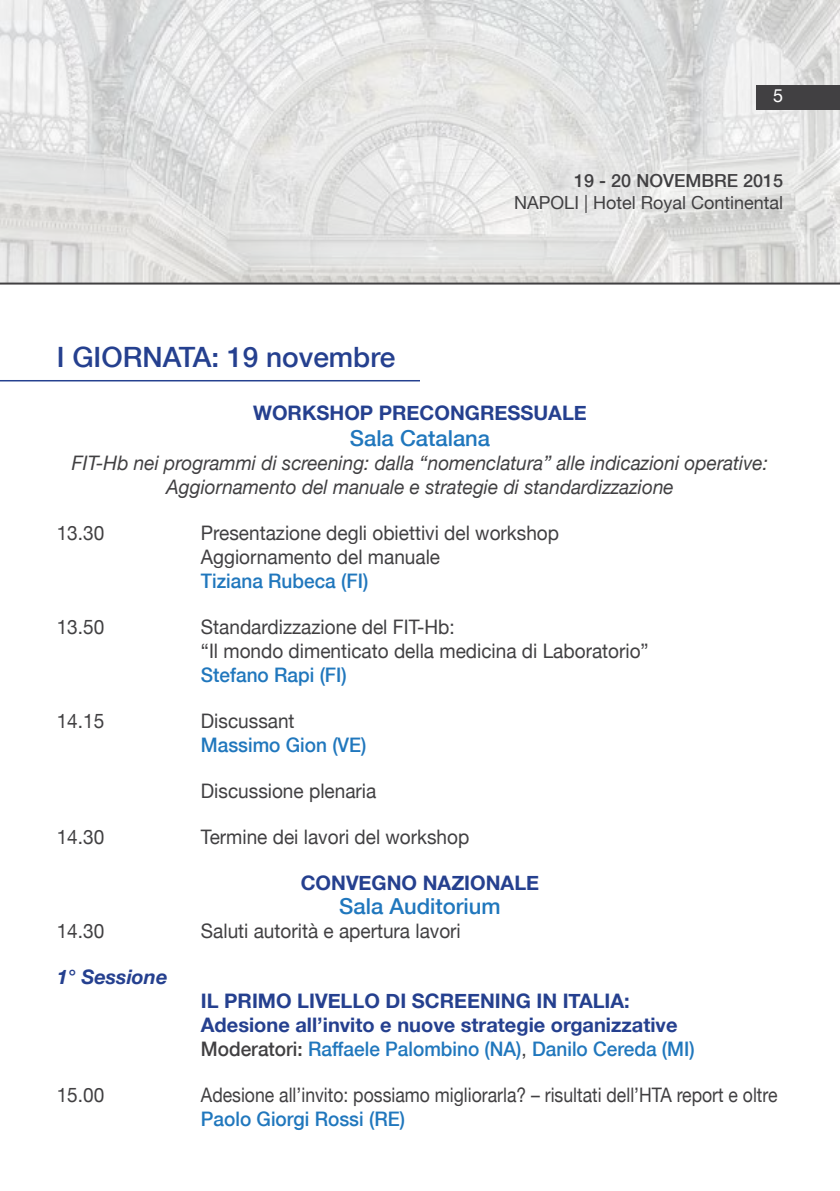
<style>
.page{position:relative;width:840px;height:1191px;background:#fff}
.page>*{position:absolute;margin:0;border:0;box-sizing:border-box;transform-origin:0 0}
.t1{font:500 28px "Helvetica Neue";color:#25408f}
.t2{font:500 22px "Helvetica Neue";color:#2077bd}
.t3{font:20px/24px "Helvetica Neue";color:#414042;scale:.95 1}
.t4{font:700 20px/24px "Helvetica Neue";color:#25408f}
.t5{font:italic 20px/24px "Helvetica Neue";color:#414042;text-align:center;scale:.95 1}
.t6{font:20px "Helvetica Neue";color:#414042;scale:.88 1}
.t7{font:500 20px "Helvetica Neue";color:#2077bd;scale:.95 1}
.t8{font:italic 700 20px "Helvetica Neue";color:#25408f}
.t9{font:18px "Helvetica Neue";color:#414042}
.t10{font:500 18px "Helvetica Neue";color:#414042}
.t11{font:18px "Helvetica Neue";color:#fff}
.s1{font-weight:500;color:#414042}
.s2{font-weight:500;color:#2077bd}
.s3{font-weight:400;color:#414042}
</style>
<div class="page">
<img style="left:0;top:0;width:839px;height:282px">
<div style="left:756px;top:85px;width:83px;height:24px;background:#414042"></div>
<hr style="left:0;top:282px;width:839px;height:2px;background:#414042">
<hr style="left:0;top:380px;width:420px;height:1px;background:#25408f">
<p class="t11" style="left:772px;top:85px;width:12px">5</p>
<p class="t10" style="left:574px;top:170px;width:210px">19 - 20 NOVEMBRE 2015</p>
<p class="t9" style="left:514px;top:192px;width:270px">NAPOLI | Hotel Royal Continental</p>
<h1 class="t1" style="left:57px;top:340px;width:340px">I GIORNATA: 19 novembre</h1>
<p class="t4" style="left:253px;top:400px;width:335px">WORKSHOP PRECONGRESSUALE</p>
<p class="t2" style="left:349px;top:425px;width:142px">Sala Catalana</p>
<p class="t5" style="left:72px;top:451px;width:733px">FIT-Hb nei programmi di screening: dalla “nomenclatura” alle indicazioni operative:<br>Aggiornamento del manuale e strategie di standardizzazione</p>
<p class="t3" style="left:57px;top:521px;width:52px">13.30</p>
<p class="t3" style="left:201px;top:521px;width:378px">Presentazione degli obiettivi del workshop<br>Aggiornamento del manuale</p>
<p class="t7" style="left:201px;top:569px;width:178px">Tiziana Rubeca (FI)</p>
<p class="t3" style="left:57px;top:615px;width:52px">13.50</p>
<p class="t3" style="left:201px;top:615px;width:472px">Standardizzazione del FIT-Hb:<br>“Il mondo dimenticato della medicina di Laboratorio”</p>
<p class="t7" style="left:201px;top:663px;width:155px">Stefano Rapi (FI)</p>
<p class="t3" style="left:57px;top:709px;width:52px">14.15</p>
<p class="t3" style="left:201px;top:709px;width:100px">Discussant</p>
<p class="t7" style="left:201px;top:733px;width:176px">Massimo Gion (VE)</p>
<p class="t3" style="left:201px;top:779px;width:186px">Discussione plenaria</p>
<p class="t3" style="left:57px;top:825px;width:52px">14.30</p>
<p class="t3" style="left:201px;top:825px;width:284px">Termine dei lavori del workshop</p>
<p class="t4" style="left:300px;top:870px;width:240px">CONVEGNO NAZIONALE</p>
<p class="t2" style="left:339px;top:893px;width:163px">Sala Auditorium</p>
<p class="t3" style="left:57px;top:919px;width:52px">14.30</p>
<p class="t3" style="left:201px;top:919px;width:275px">Saluti autorità e apertura lavori</p>
<p class="t8" style="left:57px;top:965px;width:112px">1° Sessione</p>
<p class="t4" style="left:201px;top:988px;width:495px">IL PRIMO LIVELLO DI SCREENING IN ITALIA:<br>Adesione all’invito e nuove strategie organizzative<br><span class="s1">Moderatori:</span> <span class="s2">Raffaele Palombino (NA)</span><span class="s3">,</span> <span class="s2">Danilo Cereda (MI)</span></p>
<p class="t3" style="left:57px;top:1083px;width:52px">15.00</p>
<p class="t6" style="left:201px;top:1083px;width:656px">Adesione all’invito: possiamo migliorarla? – risultati dell’HTA report e oltre</p>
<p class="t7" style="left:201px;top:1107px;width:216px">Paolo Giorgi Rossi (RE)</p>
</div>
